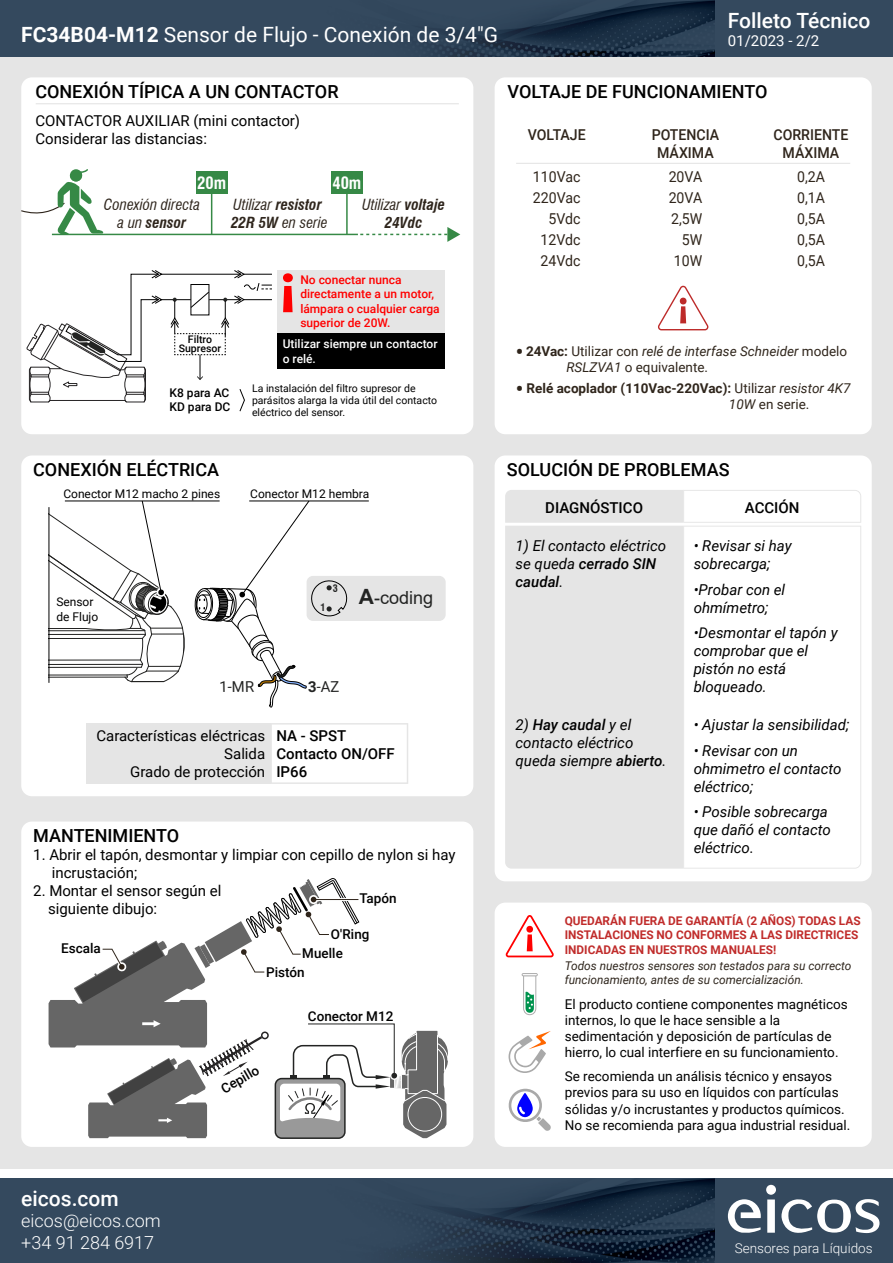
<style>
.page{position:relative;width:893px;height:1263px;background:#fff}
.page>*{position:absolute;margin:0;border:0;box-sizing:border-box;transform-origin:0 0}
.t1{font:900 54px "Roboto";color:#f00}
.t2{font:21px "Roboto";color:#fff}
.t3{font:500 21px "Roboto";color:#fff}
.t4{font:500 18px "Roboto";color:#000}
.t5{font:300 18px/21.6px "Roboto";color:#fff}
.t6{font:18px "Arial";color:#232423}
.t7{font:700 condensed 16.5px "Swiss 721 BT";color:#fff}
.t8{font:italic 15px/18px "Roboto";color:#000}
.t9{font:15px/18px "Roboto";color:#000}
.t10{font:15px/21px "Roboto";color:#2f251b;text-align:right;scale:.94 1}
.t11{font:italic condensed 15px/18px "Swiss 721 BT";color:#2e251c}
.t12{font:500 15px/18px "Roboto";color:#000}
.t13{font:500 15px/18px "Roboto";color:#2f251b;text-align:center;scale:.94 1}
.t14{font:italic 700 condensed 15px/18px "Swiss 721 BT";color:#2e251c;text-align:center}
.t15{font:15px "Roboto";color:#fff}
.t16{font:15px "Roboto";color:#232423}
.t17{font:13.5px/16.2px "Roboto";color:#000}
.t18{font:italic 13.5px/16.2px "Roboto";color:#2f251b}
.t19{font:700 13.5px/16.2px "Roboto";color:#2f251b}
.t20{font:500 13.5px "Roboto";color:#000}
.t21{font:300 13.5px "Roboto";color:#fff}
.t22{font:700 12px/14.4px "Roboto";color:#c02c2b}
.t23{font:italic 12px/13.5px "Roboto";color:#2f261d}
.t24{font:500 12px/14.4px "Roboto";color:#f00}
.t25{font:12px/14.4px "Roboto";color:#000}
.t26{font:500 12px/14.4px "Roboto";color:#fff}
.t27{font:500 12px/14.4px "Roboto";color:#000}
.t28{font:10.5px/12px "Roboto";color:#000}
.t29{font:500 10.5px/9px "Roboto";color:#000;text-align:center}
.t30{font:700 condensed 10.05px "Swiss 721 BT";color:#232423}
.s1{font-weight:700}
.s2{font-weight:400}
.s3{font-weight:700;font-style:normal;font-size:21px}
.s4{font-weight:700;font-style:normal}
.s5{font-style:normal}
.s6{font-size:21px}
.s7{font-weight:400;font-style:italic}
.s8{font-weight:700;font-size:21px}
.s9{font-weight:500}
</style>
<div class="page">
<div style="left:0;top:0;width:893px;height:1168px;background:#e5e5e5"></div>
<div style="left:0;top:0;width:893px;height:56px;background:#34495e"></div>
<img style="left:424px;top:0;width:290px;height:56px">
<div style="left:0;top:1179px;width:893px;height:84px;background:#34495e"></div>
<img style="left:405px;top:1179px;width:309px;height:84px">
<div style="left:21px;top:77px;width:452px;height:357px;background:#fff;border-radius:11px"></div>
<div style="left:495px;top:77px;width:377px;height:357px;background:#fff;border-radius:11px"></div>
<div style="left:495px;top:455px;width:377px;height:426px;background:#fff;border-radius:11px"></div>
<div style="left:21px;top:455px;width:452px;height:341px;background:#fff;border-radius:11px"></div>
<div style="left:21px;top:821px;width:452px;height:326px;background:#fff;border-radius:11px"></div>
<hr style="left:36px;top:103px;width:423px;height:1px;background:#e5e5e5">
<div style="left:495px;top:902px;width:377px;height:245px;background:#fff;border-radius:11px"></div>
<svg style="left:728px;top:1185px;width:151px;height:49px"></svg>
<hr style="left:249px;top:501px;width:120px;height:1px;background:#000">
<hr style="left:65px;top:501px;width:155px;height:1px;background:#000">
<div style="left:278px;top:270px;width:167px;height:64px;background:#e5e5e5"></div>
<div style="left:278px;top:334px;width:167px;height:35px;background:#000"></div>
<div style="left:86px;top:723px;width:185px;height:61px;background:#e5e5e5"></div>
<svg style="left:271px;top:723px;width:137px;height:61px"></svg>
<svg style="left:505px;top:490px;width:356px;height:33px"></svg>
<div style="left:505px;top:526px;width:178px;height:343px;background:#e5e5e5"></div>
<svg style="left:683px;top:526px;width:178px;height:343px"></svg>
<hr style="left:516px;top:163px;width:334px;height:1px;background:#e5e5e5">
<svg style="left:658px;top:285px;width:50px;height:46px"></svg>
<svg style="left:26px;top:270px;width:246px;height:142px"></svg>
<div style="left:307px;top:576px;width:139px;height:45px;background:#e5e5e5;border-radius:6px"></div>
<svg style="left:194px;top:500px;width:155px;height:208px"></svg>
<svg style="left:508px;top:1031px;width:43px;height:42px"></svg>
<svg style="left:508px;top:1089px;width:43px;height:42px"></svg>
<svg style="left:505px;top:915px;width:49px;height:42px"></svg>
<svg style="left:522px;top:973px;width:16px;height:42px"></svg>
<svg style="left:49px;top:878px;width:399px;height:260px"></svg>
<svg style="left:49px;top:500px;width:136px;height:183px"></svg>
<hr style="left:52px;top:234px;width:306px;height:1px;background:#368946">
<svg style="left:360px;top:227px;width:100px;height:15px"></svg>
<div style="left:331px;top:171px;width:32px;height:23px;background:#368946"></div>
<hr style="left:346px;top:192px;width:2px;height:42px;background:#368946">
<div style="left:196px;top:171px;width:32px;height:23px;background:#368946"></div>
<hr style="left:211px;top:192px;width:1px;height:42px;background:#368946">
<svg style="left:21px;top:169px;width:83px;height:66px"></svg>
<h2 class="t2" style="left:21px;top:20px;width:478px"><span class="s1">FC34B04-M12</span> Sensor de Flujo - Conexión de 3/4"G</h2>
<h2 class="t3" style="left:728px;top:5px;width:144px">Folleto Técnico</h2>
<p class="t15" style="left:728px;top:30px;width:93px">01/2023 - 2/2</p>
<h3 class="t4" style="left:35px;top:79px;width:305px">CONEXIÓN TÍPICA A UN CONTACTOR</h3>
<h3 class="t4" style="left:507px;top:79px;width:262px">VOLTAJE DE FUNCIONAMIENTO</h3>
<p class="t9" style="left:35px;top:111px;width:266px">CONTACTOR AUXILIAR (mini contactor)<br>Considerar las distancias:</p>
<p class="t7" style="left:197px;top:173px;width:30px">20m</p>
<p class="t7" style="left:332px;top:173px;width:30px">40m</p>
<p class="t11" style="left:231px;top:196px;width:98px">Utilizar <span class="s1">resistor<br>22R 5W</span> en serie</p>
<p class="t14" style="left:362px;top:196px;width:84px"><span class="s2">Utilizar</span> voltaje<br>24Vdc</p>
<p class="t11" style="left:104px;top:196px;width:98px;text-align:center">Conexión directa a un <span class="s1">sensor</span></p>
<p class="t29" style="left:179px;top:334px;width:44px">Filtro<br>Supresor</p>
<p class="t27" style="left:170px;top:385px;width:62px">K8 para AC<br>KD para DC</p>
<h1 class="t1" style="left:280px;top:245px;width:18px">¡</h1>
<p class="t24" style="left:300px;top:272px;width:141px">No conectar nunca directamente a un motor, lámpara o cualquier carga superior de 20W.</p>
<p class="t26" style="left:283px;top:336px;width:156px">Utilizar siempre un contactor o relé.</p>
<p class="t28" style="left:252px;top:382px;width:187px">La instalación del filtro supresor de parásitos alarga la vida útil del contacto eléctrico del sensor.</p>
<p class="t13" style="left:528px;top:125px;width:63px">VOLTAJE</p>
<p class="t13" style="left:652px;top:125px;width:73px">POTENCIA<br>MÁXIMA</p>
<p class="t13" style="left:773px;top:125px;width:81px">CORRIENTE<br>MÁXIMA</p>
<p class="t10" style="left:533px;top:166px;width:52px">110Vac<br>220Vac<br>5Vdc<br>12Vdc<br>24Vdc</p>
<p class="t10" style="left:669px;top:166px;width:37px">20VA<br>20VA<br>2,5W<br>5W<br>10W</p>
<p class="t10" style="left:797px;top:166px;width:31px;text-align:justify">0,2A 0,1A 0,5A 0,5A 0,5A</p>
<p class="t18" style="left:566px;top:342px;width:282px;text-indent:-51px"><span class="s3">•</span> <span class="s4">24Vac:</span> <span class="s5">Utilizar con</span> relé de interfase Schneider <span class="s5">modelo<br></span>RSLZVA1 <span class="s5">o equivalente.</span></p>
<p class="t19" style="left:729px;top:380px;width:123px;text-indent:-213px"><span class="s6">•</span> Relé acoplador (110Vac-220Vac): <span class="s2">Utilizar</span> <span class="s7">resistor 4K7<br>10W</span> <span class="s2">en serie.</span></p>
<h3 class="t4" style="left:33px;top:457px;width:187px">CONEXIÓN ELÉCTRICA</h3>
<h3 class="t4" style="left:507px;top:456px;width:224px">SOLUCIÓN DE PROBLEMAS</h3>
<p class="t25" style="left:63px;top:486px;width:158px">Conector M12 macho 2 pines</p>
<p class="t25" style="left:250px;top:486px;width:121px">Conector M12 hembra</p>
<p class="t25" style="left:56px;top:594px;width:43px">Sensor de Flujo</p>
<p class="t30" style="left:321px;top:601px;width:7px">1</p>
<p class="t30" style="left:333px;top:583px;width:7px">3</p>
<h3 class="t6" style="left:359px;top:586px;width:76px"><span class="s8">A</span>-coding</h3>
<p class="t16" style="left:219px;top:676px;width:36px;rotate:-1deg">1-MR</p>
<p class="t16" style="left:308px;top:676px;width:33px;rotate:-1deg"><span class="s1">3</span>-AZ</p>
<p class="t9" style="left:96px;top:726px;width:170px;text-align:right">Características eléctricas<br>Salida<br>Grado de protección</p>
<p class="t12" style="left:276px;top:726px;width:120px">NA - SPST<br>Contacto ON/OFF<br>IP66</p>
<h3 class="t4" style="left:33px;top:823px;width:148px">MANTENIMIENTO</h3>
<p class="t9" style="left:52px;top:845px;width:405px;text-indent:-19px">1. Abrir el tapón, desmontar y limpiar con cepillo de nylon si hay incrustación;</p>
<p class="t9" style="left:48px;top:881px;width:175px;text-indent:-15px">2. Montar el sensor según el siguiente dibujo:</p>
<p class="t20" style="left:359px;top:889px;width:39px">Tapón</p>
<p class="t20" style="left:61px;top:938px;width:41px">Escala</p>
<h2 class="t3" style="left:21px;top:1184px;width:99px">eicos.com</h2>
<h3 class="t5" style="left:21px;top:1209px;width:141px">eicos@eicos.com +34 91 284 6917</h3>
<p class="t20" style="left:331px;top:925px;width:40px;rotate:-1deg">O'Ring</p>
<p class="t20" style="left:302px;top:944px;width:42px;rotate:-1deg">Muelle</p>
<p class="t20" style="left:266px;top:962px;width:40px">Pistón</p>
<p class="t20" style="left:217px;top:1081px;width:43px;rotate:-30deg">Cepillo</p>
<p class="t20" style="left:308px;top:1007px;width:87px">Conector M12</p>
<p class="t12" style="left:545px;top:498px;width:99px">DIAGNÓSTICO</p>
<p class="t12" style="left:745px;top:498px;width:56px">ACCIÓN</p>
<p class="t8" style="left:516px;top:536px;width:152px">1) El contacto eléctrico se queda <span class="s9">cerrado SIN caudal</span>.</p>
<p class="t8" style="left:694px;top:536px;width:100px">• Revisar si hay sobrecarga;</p>
<p class="t8" style="left:694px;top:580px;width:93px">•Probar con el ohmímetro;</p>
<p class="t8" style="left:694px;top:623px;width:145px">•Desmontar el tapón y comprobar que el pistón no está bloqueado.</p>
<p class="t8" style="left:694px;top:715px;width:157px">• Ajustar la sensibilidad;</p>
<p class="t8" style="left:694px;top:741px;width:149px">• Revisar con un ohmimetro el contacto eléctrico;</p>
<p class="t8" style="left:694px;top:802px;width:139px">• Posible sobrecarga que dañó el contacto eléctrico.</p>
<p class="t8" style="left:516px;top:715px;width:152px">2) <span class="s9">Hay caudal</span> y el contacto eléctrico queda siempre <span class="s9">abierto</span>.</p>
<p class="t22" style="left:565px;top:913px;width:297px">QUEDARÁN FUERA DE GARANTÍA (2 AÑOS) TODAS LAS<br>INSTALACIONES NO CONFORMES A LAS DIRECTRICES<br>INDICADAS EN NUESTROS MANUALES!</p>
<p class="t23" style="left:565px;top:959px;width:288px">Todos nuestros sensores son testados para su correcto funcionamiento, antes de su comercialización.</p>
<p class="t17" style="left:565px;top:995px;width:285px">El producto contiene componentes magnéticos internos, lo que le hace sensible a la sedimentación y deposición de partículas de hierro, lo cual interfiere en su funcionamiento.</p>
<p class="t17" style="left:565px;top:1068px;width:287px">Se recomienda un análisis técnico y ensayos previos para su uso en líquidos con partículas sólidas y/o incrustantes y productos químicos.<br>No se recomienda para agua industrial residual.</p>
<p class="t21" style="left:735px;top:1238px;width:139px">Sensores para Líquidos</p>
</div>
